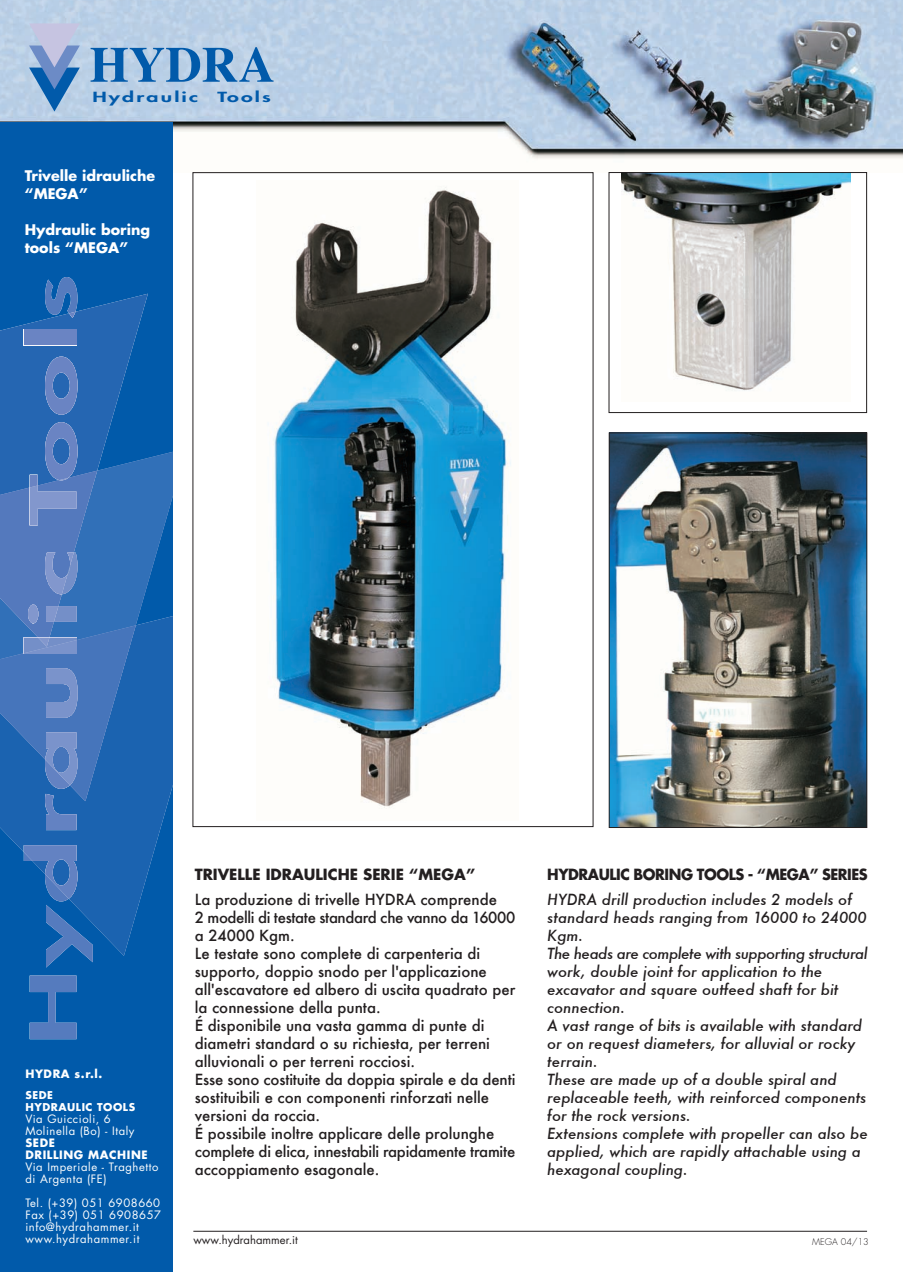
<style>
.page{position:relative;width:903px;height:1272px;background:#fff}
.page>*{position:absolute;margin:0;border:0;box-sizing:border-box;transform-origin:0 0}
.t1{font:700 50.1px "Times";color:#015aaa}
.t2{font:500 15px/18px "Futura";color:#231f20}
.t3{font:italic 500 15px/18px "Futura";color:#231f20}
.t4{font:700 15px "Futura";letter-spacing:-.03em;color:#231f20;scale:.96 1}
.t5{font:700 15px "Futura";color:#231f20}
.t6{font:700 14.25px/18px "Futura";color:#fff}
.t7{font:800 13.65px "Futura";letter-spacing:.105em;color:#015aaa;scale:1.57 1}
.t8{font:11.25px/12px "Futura";letter-spacing:.05em;color:#fff}
.t9{font:700 11.25px/12px "Futura";letter-spacing:.05em;color:#fff}
.t10{font:11.25px "Futura";color:#231f20}
.t11{font:700 10.5px/12px "Futura";letter-spacing:.05em;color:#fff}
.t12{font:300 9px "Futura";color:#231f20}
</style>
<div class="page">
<img style="left:0;top:0;width:903px;height:173px">
<hr style="left:193px;top:1230px;width:674px;height:1px;background:#231f20">
<div style="left:0;top:122px;width:173px;height:1149px;background:#015aaa"></div>
<svg style="left:2px;top:830px;width:158px;height:125px;fill:#1b63b0"></svg>
<svg style="left:0;top:294px;width:148px;height:128px;fill:#2566b2"></svg>
<svg style="left:29px;top:23px;width:51px;height:88px;background:#8ba9d3"></svg>
<svg style="left:30px;top:975px;width:47px;height:64px"></svg>
<svg style="left:24px;top:845px;width:69px;height:122px"></svg>
<svg style="left:0;top:422px;width:173px;height:408px;background:#3670b7"></svg>
<svg style="left:45px;top:356px;width:33px;height:58px;background:#537bbd"></svg>
<div style="left:24px;top:329px;width:53px;height:16px;background:#6a84c3"></div>
<svg style="left:45px;top:277px;width:33px;height:41px"></svg>
<svg style="left:69px;top:312px;width:7px;height:6px"></svg>
<img style="left:273px;top:187px;width:238px;height:621px">
<img style="left:611px;top:434px;width:254px;height:391px">
<div style="left:609px;top:432px;width:258px;height:395px;border:1px solid #231f20"></div>
<img style="left:622px;top:174px;width:228px;height:217px">
<div style="left:609px;top:172px;width:258px;height:241px;border:1px solid #231f20"></div>
<h1 class="t1" style="left:90px;top:44px;width:187px">HYDRA</h1>
<p class="t7" style="left:92px;top:90px;width:69px">Hydraulic</p>
<p class="t7" style="left:217px;top:90px;width:36px">Tools</p>
<p class="t6" style="left:25px;top:168px;width:132px">Trivelle idrauliche “MEGA”</p>
<p class="t6" style="left:25px;top:222px;width:127px">Hydraulic boring tools “MEGA”</p>
<p class="t9" style="left:25px;top:1068px;width:78px">HYDRA s.r.l.</p>
<p class="t11" style="left:25px;top:1090px;width:111px">SEDE<br>HYDRAULIC TOOLS</p>
<p class="t8" style="left:25px;top:1113px;width:111px">Via Guiccioli, 6<br>Molinella (Bo) - Italy</p>
<p class="t9" style="left:25px;top:1137px;width:124px">SEDE<br>DRILLING MACHINE</p>
<p class="t8" style="left:25px;top:1161px;width:134px">Via Imperiale - Traghetto di Argenta (FE)</p>
<p class="t8" style="left:25px;top:1197px;width:137px">Tel. (+39) 051 6908660<br>Fax (+39) 051 6908657 info@hydrahammer.it www.hydrahammer.it</p>
<p class="t5" style="left:195px;top:867px;width:282px">TRIVELLE IDRAULICHE SERIE “MEGA”</p>
<p class="t2" style="left:195px;top:890px;width:322px">La produzione di trivelle HYDRA comprende<br>2 modelli di testate standard che vanno da 16000 a 24000 Kgm.<br>Le testate sono complete di carpenteria di supporto, doppio snodo per l'applicazione all'escavatore ed albero di uscita quadrato per la connessione della punta.<br>É disponibile una vasta gamma di punte di diametri standard o su richiesta, per terreni alluvionali o per terreni rocciosi.<br>Esse sono costituite da doppia spirale e da denti sostituibili e con componenti rinforzati nelle versioni da roccia.<br>É possibile inoltre applicare delle prolunghe complete di elica, innestabili rapidamente tramite accoppiamento esagonale.</p>
<p class="t4" style="left:547px;top:867px;width:335px">HYDRAULIC BORING TOOLS - “MEGA” SERIES</p>
<p class="t3" style="left:547px;top:890px;width:322px">HYDRA drill production includes 2 models of standard heads ranging from 16000 to 24000<br>Kgm.<br>The heads are complete with supporting structural work, double joint for application to the excavator and square outfeed shaft for bit connection.<br>A vast range of bits is available with standard or on request diameters, for alluvial or rocky terrain.<br>These are made up of a double spiral and replaceable teeth, with reinforced components for the rock versions.<br>Extensions complete with propeller can also be applied, which are rapidly attachable using a hexagonal coupling.</p>
<p class="t10" style="left:193px;top:1234px;width:106px">www.hydrahammer.it</p>
<p class="t12" style="left:812px;top:1237px;width:58px">MEGA 04/13</p>
</div>
